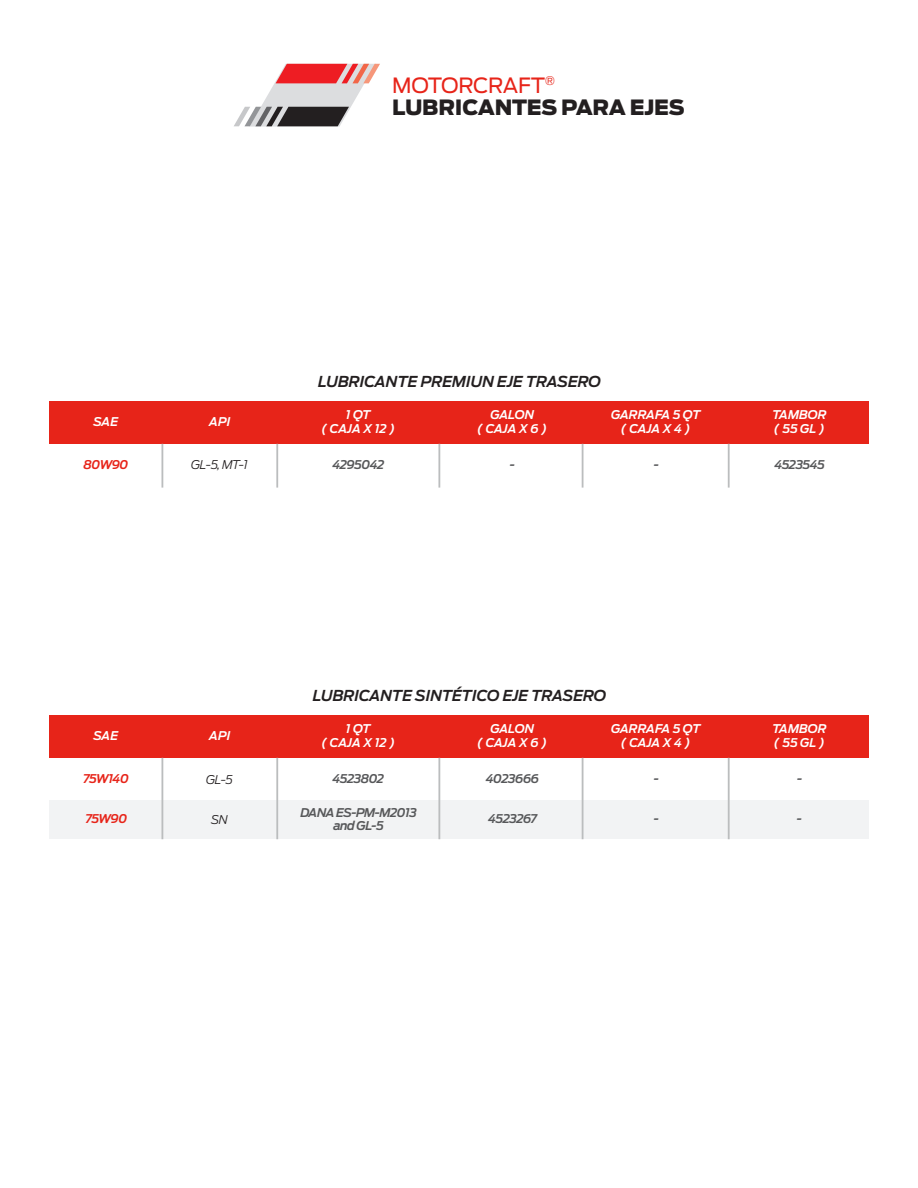
<style>
.page{position:relative;width:918px;height:1188px;background:#fff}
.page>*{position:absolute;margin:0;border:0;box-sizing:border-box;transform-origin:0 0}
.t1{font:900 20.85px "Ford Antenna";letter-spacing:-.01em;color:#231f20}
.t2{font:20.85px "Ford Antenna";letter-spacing:-.01em;color:#e72419}
.t3{font:italic 600 15px "Ford Antenna";letter-spacing:-.01em;color:#231f20}
.t4{font:italic 600 12px/14.4px "Ford Antenna";letter-spacing:-.01em;color:#fff;text-align:center}
.t5{font:italic 600 12px/12.8px "Ford Antenna";letter-spacing:-.05em;color:#57585a;text-align:center}
.t6{font:italic 600 12px "Ford Antenna";letter-spacing:-.05em;color:#e72419}
.t7{font:italic 300 12px "Ford Antenna";letter-spacing:-.045em;color:#231f20}
</style>
<div class="page">
<svg style="left:234px;top:64px;width:146px;height:63px"></svg>
<div style="left:49px;top:402px;width:820px;height:42px;background:#e72419"></div>
<hr style="left:162px;top:444px;width:1px;height:44px;background:#bbbdbe">
<hr style="left:276px;top:444px;width:2px;height:44px;background:#bbbdbe">
<hr style="left:438px;top:444px;width:2px;height:44px;background:#bbbdbe">
<hr style="left:582px;top:444px;width:1px;height:44px;background:#bbbdbe">
<hr style="left:728px;top:444px;width:2px;height:44px;background:#bbbdbe">
<div style="left:49px;top:716px;width:820px;height:42px;background:#e72419"></div>
<div style="left:49px;top:801px;width:820px;height:38px;background:#f2f3f4"></div>
<hr style="left:161px;top:758px;width:2px;height:81px;background:#bbbdbe">
<hr style="left:276px;top:758px;width:2px;height:81px;background:#bbbdbe">
<hr style="left:438px;top:758px;width:2px;height:81px;background:#bbbdbe">
<hr style="left:582px;top:758px;width:1px;height:81px;background:#bbbdbe">
<hr style="left:728px;top:758px;width:2px;height:81px;background:#bbbdbe">
<h1 class="t2" style="left:392px;top:67px;width:164px">MOTORCRAFT<sup>®</sup></h1>
<h1 class="t1" style="left:392px;top:88px;width:294px">LUBRICANTES PARA EJES</h1>
<p class="t3" style="left:318px;top:368px;width:284px">LUBRICANTE PREMIUN EJE TRASERO</p>
<p class="t4" style="left:93px;top:413px;width:26px">SAE</p>
<p class="t4" style="left:209px;top:413px;width:23px">API</p>
<p class="t4" style="left:321px;top:406px;width:75px">1 QT<br>( CAJA X 12 )</p>
<p class="t4" style="left:477px;top:406px;width:72px">GALON<br>( CAJA X 6 )</p>
<p class="t4" style="left:611px;top:406px;width:91px">GARRAFA 5 QT ( CAJA X 4 )</p>
<p class="t4" style="left:772px;top:406px;width:56px;text-align:left">TAMBOR ( 55 GL )</p>
<p class="t6" style="left:84px;top:454px;width:47px">80W90</p>
<p class="t7" style="left:191px;top:455px;width:58px">GL-5, MT-1</p>
<p class="t5" style="left:332px;top:457px;width:54px">4295042</p>
<p class="t5" style="left:510px;top:457px;width:7px">-</p>
<p class="t5" style="left:654px;top:457px;width:7px">-</p>
<p class="t5" style="left:774px;top:457px;width:52px">4523545</p>
<p class="t3" style="left:313px;top:682px;width:295px">LUBRICANTE SINTÉTICO EJE TRASERO</p>
<p class="t4" style="left:93px;top:727px;width:26px">SAE</p>
<p class="t4" style="left:209px;top:727px;width:23px">API</p>
<p class="t4" style="left:321px;top:720px;width:75px">1 QT<br>( CAJA X 12 )</p>
<p class="t4" style="left:477px;top:720px;width:72px">GALON<br>( CAJA X 6 )</p>
<p class="t4" style="left:611px;top:720px;width:91px">GARRAFA 5 QT ( CAJA X 4 )</p>
<p class="t4" style="left:772px;top:720px;width:56px;text-align:left">TAMBOR ( 55 GL )</p>
<p class="t6" style="left:83px;top:768px;width:47px">75W140</p>
<p class="t7" style="left:206px;top:769px;width:28px">GL-5</p>
<p class="t5" style="left:333px;top:771px;width:53px">4523802</p>
<p class="t5" style="left:486px;top:771px;width:55px">4023666</p>
<p class="t5" style="left:654px;top:771px;width:7px">-</p>
<p class="t5" style="left:797px;top:771px;width:7px">-</p>
<p class="t6" style="left:85px;top:808px;width:43px">75W90</p>
<p class="t7" style="left:211px;top:809px;width:18px">SN</p>
<p class="t5" style="left:300px;top:805px;width:118px">DANA ES-PM-M2013 and GL-5</p>
<p class="t5" style="left:488px;top:811px;width:50px">4523267</p>
<p class="t5" style="left:654px;top:811px;width:7px">-</p>
<p class="t5" style="left:797px;top:811px;width:7px">-</p>
</div>
